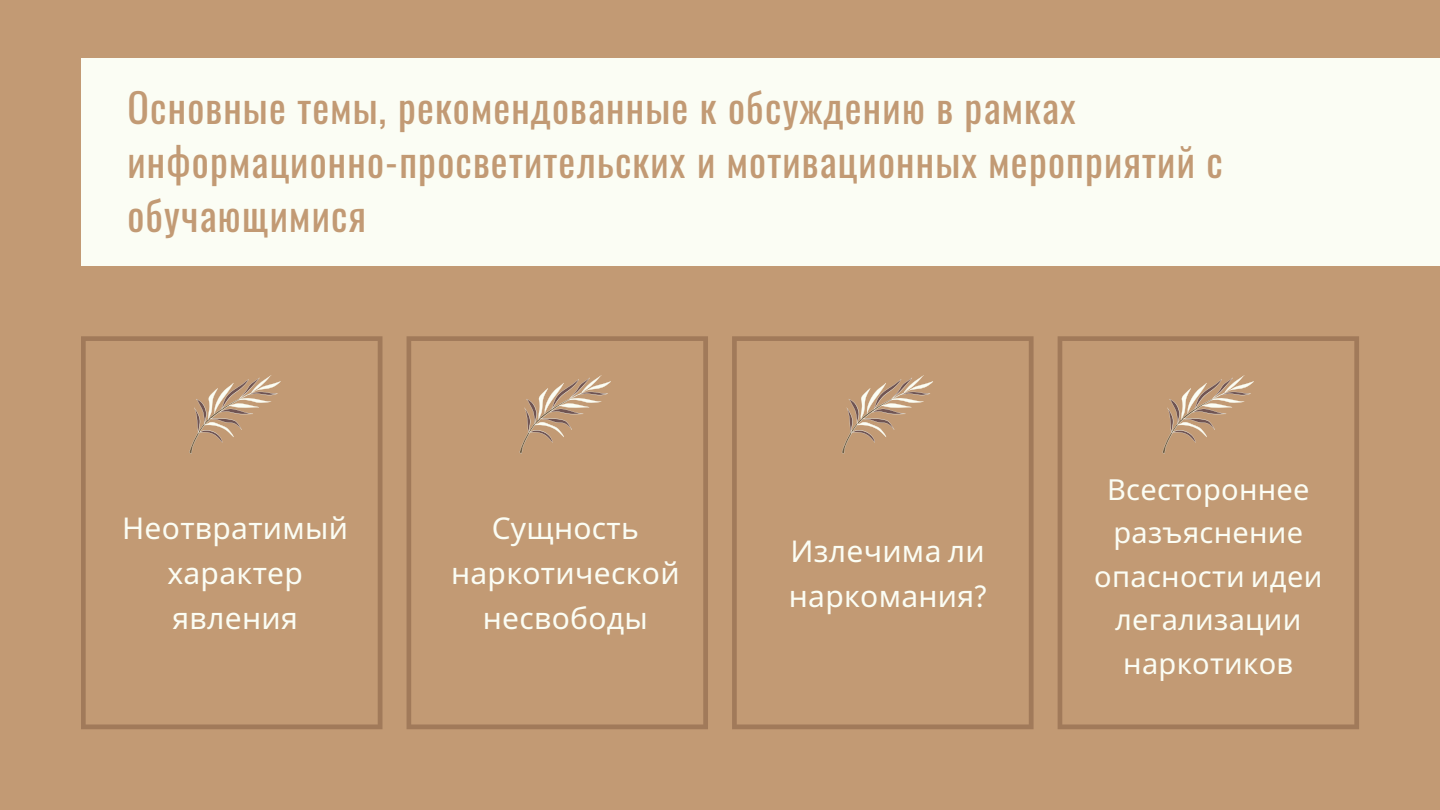
<style>
.page{position:relative;width:1440px;height:810px;background:#c29a74}
.page>*{position:absolute;margin:0;border:0;box-sizing:border-box;transform-origin:0 0}
.t1{font:40px/54px "Oswald";letter-spacing:.03em;color:#c29a74}
.t2{font:30px/45px "Noto Sans";letter-spacing:.01em;color:#fbfdf4;text-align:center}
.t3{font:29px/43.5px "Noto Sans";letter-spacing:.01em;color:#fbfdf4;text-align:center}
.s1{font-family:"Lato"}
</style>
<div class="page">
<svg style="left:81px;top:336px;width:301px;height:393px"></svg>
<svg style="left:1058px;top:336px;width:301px;height:393px"></svg>
<svg style="left:407px;top:336px;width:301px;height:393px"></svg>
<svg style="left:732px;top:336px;width:302px;height:393px"></svg>
<div style="left:81px;top:58px;width:1359px;height:208px;background:#fbfdf4"></div>
<svg style="left:189px;top:375px;width:92px;height:79px"></svg>
<svg style="left:519px;top:375px;width:92px;height:79px"></svg>
<svg style="left:842px;top:375px;width:91px;height:79px"></svg>
<svg style="left:1162px;top:375px;width:92px;height:79px"></svg>
<p class="t1" style="left:127px;top:79px;width:1097px">Основные темы, рекомендованные к обсуждению в рамках информационно-просветительских и мотивационных мероприятий с обучающимися</p>
<p class="t2" style="left:122px;top:505px;width:228px">Неотвратимый характер явления</p>
<p class="t2" style="left:451px;top:505px;width:230px">Сущность наркотической несвободы</p>
<p class="t2" style="left:789px;top:528px;width:199px;text-align:left">Излечима ли наркомания<span class="s1">?</span></p>
<p class="t3" style="left:1094px;top:467px;width:230px">Всестороннее разъяснение опасности идеи легализации наркотиков</p>
</div>
